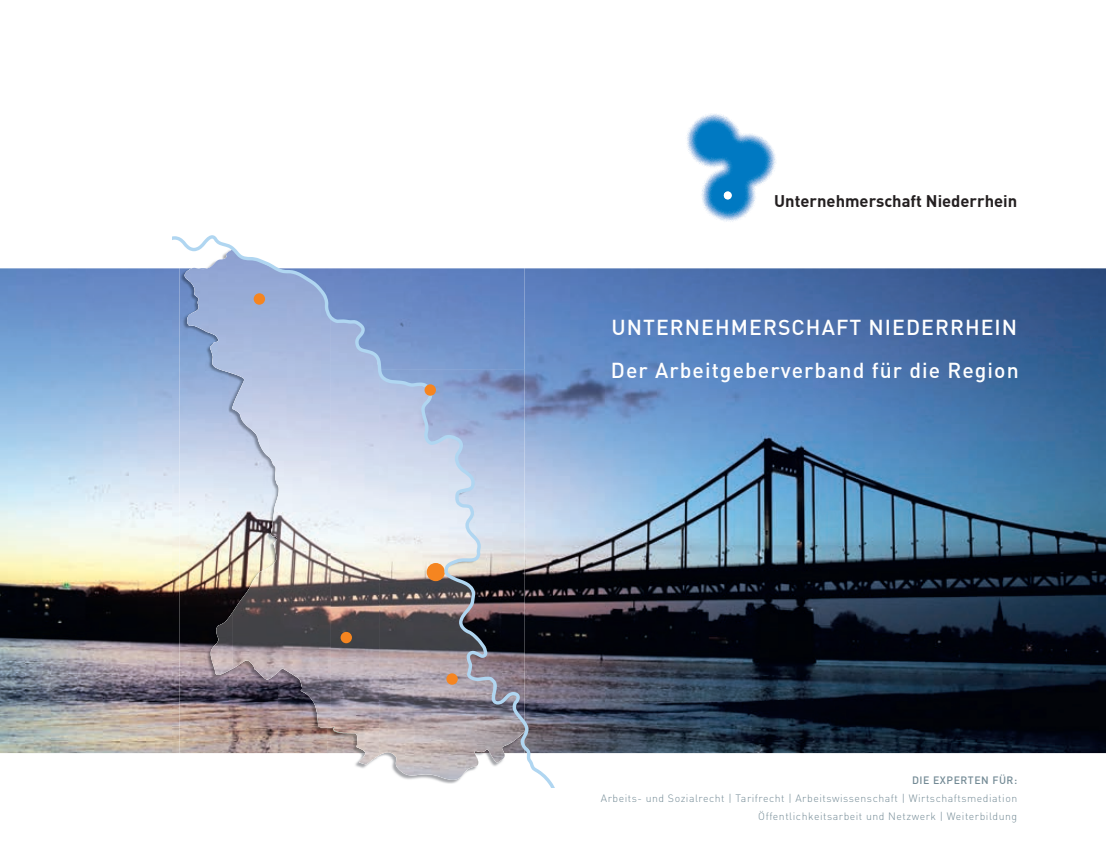
<style>
.page{position:relative;width:1106px;height:851px;background:#fff}
.page>*{position:absolute;margin:0;border:0;box-sizing:border-box;transform-origin:0 0}
.t1{font:500 21.15px "DIN";letter-spacing:.05em;color:#fff}
.t2{font:700 16.5px "DIN";color:#231f20}
.t3{font:300 10.5px/18px "DIN";letter-spacing:.05em;color:#738a95;text-align:right}
.t4{font:500 10.5px "DIN";letter-spacing:.05em;color:#738a95}
</style>
<div class="page">
<img style="left:621px;top:268px;width:485px;height:485px">
<img style="left:686px;top:113px;width:90px;height:109px">
<img style="left:0;top:235px;width:621px;height:553px">
<div style="left:424px;top:384px;width:12px;height:11px;background:#f58520;border-radius:50%"></div>
<div style="left:0;top:190px;width:172px;height:72px;background:#fff"></div>
<div style="left:340px;top:631px;width:12px;height:12px;background:#f58520;border-radius:50%"></div>
<h2 class="t2" style="left:774px;top:190px;width:244px">Unternehmerschaft Niederrhein</h2>
<h1 class="t1" style="left:611px;top:313px;width:407px">UNTERNEHMERSCHAFT NIEDERRHEIN</h1>
<h1 class="t1" style="left:611px;top:357px;width:409px">Der Arbeitgeberverband für die Region</h1>
<p class="t4" style="left:912px;top:772px;width:107px">DIE EXPERTEN FÜR:</p>
<p class="t3" style="left:601px;top:788px;width:418px">Arbeits- und Sozialrecht | Tarifrecht | Arbeitswissenschaft | Wirtschaftsmediation<br>Öffentlichkeitsarbeit und Netzwerk | Weiterbildung</p>
</div>
